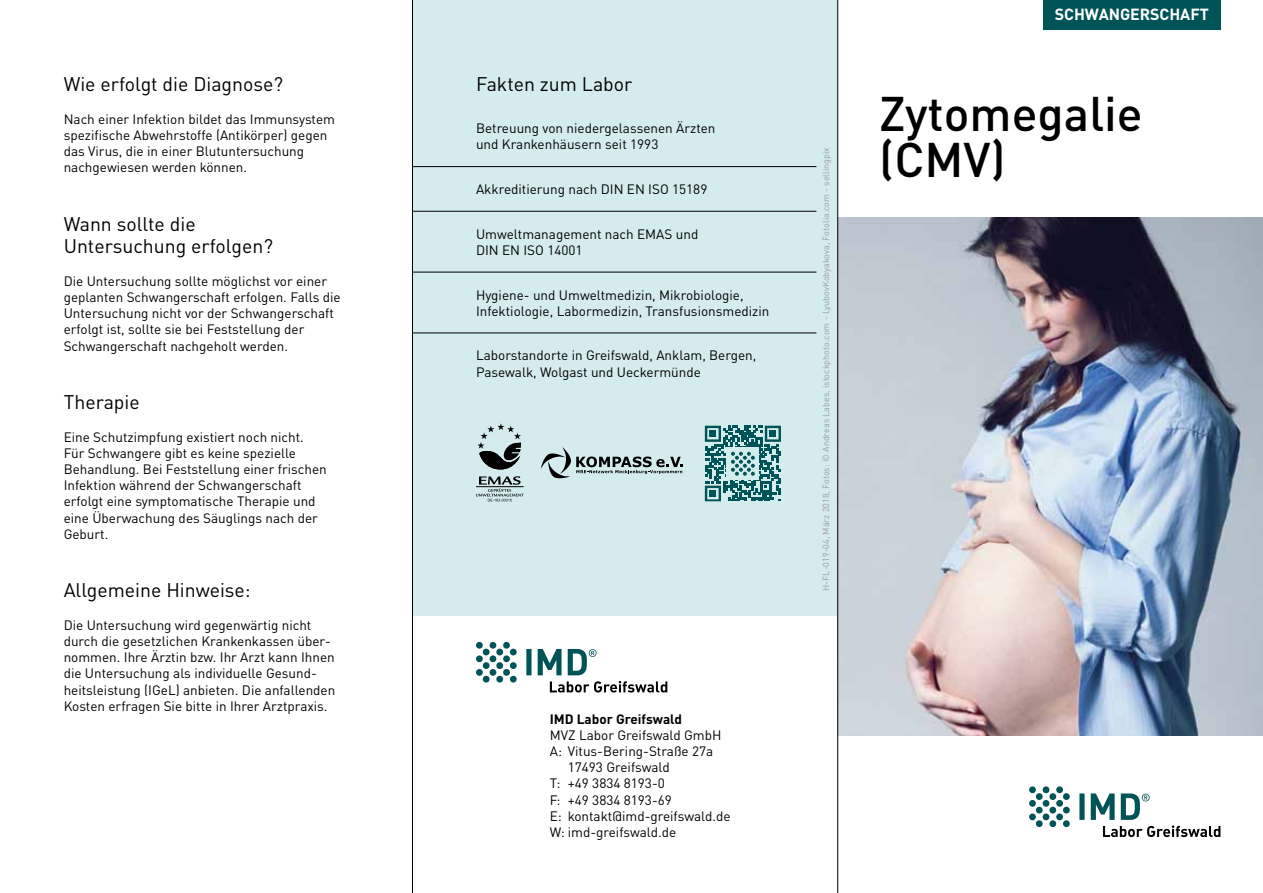
<style>
.page{position:relative;width:1263px;height:893px;background:#fff}
.page>*{position:absolute;margin:0;border:0;box-sizing:border-box;transform-origin:0 0}
.t1{font:500 48px/46.5px "DINOT";color:#000}
.t2{font:19.5px/22.5px "DINOT";color:#000}
.t3{font:700 15.9px "DINOT";letter-spacing:-.005em;color:#fff}
.t4{font:13.5px/16.2px "DINOT";color:#000}
.t5{font:700 13.5px "DINOT";color:#000}
.t6{font:9px "DINOT";color:#9d9d9c}
</style>
<div class="page">
<div style="left:412px;top:0;width:426px;height:616px;background:#d5ecee"></div>
<hr style="left:412px;top:333px;width:404px;height:1px;background:#000">
<hr style="left:412px;top:166px;width:404px;height:1px;background:#000">
<hr style="left:412px;top:211px;width:404px;height:1px;background:#000">
<hr style="left:412px;top:272px;width:404px;height:1px;background:#000">
<hr style="left:412px;top:0;width:1px;height:893px;background:#000">
<svg style="left:705px;top:426px;width:76px;height:75px"></svg>
<svg style="left:541px;top:447px;width:141px;height:31px"></svg>
<svg style="left:477px;top:423px;width:44px;height:46px"></svg>
<svg style="left:476px;top:476px;width:48px;height:25px"></svg>
<svg style="left:550px;top:681px;width:117px;height:11px"></svg>
<svg style="left:526px;top:649px;width:70px;height:26px"></svg>
<svg style="left:476px;top:642px;width:41px;height:41px"></svg>
<div style="left:1043px;top:0;width:177px;height:30px;background:#005357"></div>
<img style="left:838px;top:218px;width:425px;height:517px">
<svg style="left:1079px;top:793px;width:141px;height:44px"></svg>
<svg style="left:1029px;top:786px;width:41px;height:41px"></svg>
<hr style="left:837px;top:0;width:1px;height:893px;background:#000">
<h2 class="t2" style="left:64px;top:73px;width:221px">Wie erfolgt die Diagnose?</h2>
<p class="t4" style="left:64px;top:111px;width:273px">Nach einer Infektion bildet das Immunsystem spezifische Abwehrstoffe (Antikörper) gegen das Virus, die in einer Blutuntersuchung nachgewiesen werden können.</p>
<h2 class="t2" style="left:64px;top:212px;width:211px">Wann sollte die<br>Untersuchung erfolgen?</h2>
<p class="t4" style="left:64px;top:273px;width:279px">Die Untersuchung sollte möglichst vor einer geplanten Schwangerschaft erfolgen. Falls die Untersuchung nicht vor der Schwangerschaft erfolgt ist, sollte sie bei Feststellung der Schwangerschaft nachgeholt werden.</p>
<h2 class="t2" style="left:64px;top:391px;width:78px">Therapie</h2>
<p class="t4" style="left:64px;top:428px;width:265px">Eine Schutzimpfung existiert noch nicht.<br>Für Schwangere gibt es keine spezielle Behandlung. Bei Feststellung einer frischen Infektion während der Schwangerschaft erfolgt eine symptomatische Therapie und eine Überwachung des Säuglings nach der Geburt.</p>
<h2 class="t2" style="left:64px;top:579px;width:189px">Allgemeine Hinweise:</h2>
<p class="t4" style="left:64px;top:616px;width:273px">Die Untersuchung wird gegenwärtig nicht durch die gesetzlichen Krankenkassen über&shy;nommen. Ihre Ärztin bzw. Ihr Arzt kann Ihnen die Untersuchung als individuelle Gesund&shy;heitsleistung (IGeL) anbieten. Die anfallenden Kosten erfragen Sie bitte in Ihrer Arztpraxis.</p>
<h2 class="t2" style="left:476px;top:73px;width:158px">Fakten zum Labor</h2>
<p class="t4" style="left:476px;top:120px;width:241px">Betreuung von niedergelassenen Ärzten und Krankenhäusern seit 1993</p>
<p class="t4" style="left:476px;top:181px;width:233px">Akkreditierung nach DIN EN ISO 15189</p>
<p class="t4" style="left:476px;top:226px;width:224px">Umweltmanagement nach EMAS und<br>DIN EN ISO 14001</p>
<p class="t4" style="left:476px;top:286px;width:295px">Hygiene- und Umweltmedizin, Mikrobiologie,<br>Infektiologie, Labormedizin, Transfusionsmedizin</p>
<p class="t4" style="left:476px;top:347px;width:282px">Laborstandorte in Greifswald, Anklam, Bergen,<br>Pasewalk, Wolgast und Ueckermünde</p>
<p class="t5" style="left:550px;top:710px;width:134px">IMD LABOR GREIFSWALD</p>
<p class="t4" style="left:550px;top:727px;width:173px">MVZ Labor Greifswald GmbH</p>
<p class="t4" style="left:550px;top:743px;width:165px">A: Vitus-Bering-Straße 27a</p>
<p class="t4" style="left:568px;top:759px;width:103px">17493 Greifswald</p>
<p class="t4" style="left:550px;top:775px;width:117px">T: +49 3834 8193-0</p>
<p class="t4" style="left:550px;top:791px;width:124px">F: +49 3834 8193-69</p>
<p class="t4" style="left:550px;top:808px;width:182px">E: kontakt@imd-greifswald.de</p>
<p class="t4" style="left:550px;top:824px;width:128px">W: imd-greifswald.de</p>
<p class="t6" style="left:820px;top:591px;width:445px;rotate:-90deg">H-FL-019-04, März 2018, Fotos: © Andreas Labes, istockphoto.com - LyubovKobyakova, Fotolia.com - sellingpix</p>
<p class="t3" style="left:1055px;top:4px;width:155px">SCHWANGERSCHAFT</p>
<h1 class="t1" style="left:879px;top:89px;width:265px">Zytomegalie (CMV)</h1>
</div>
